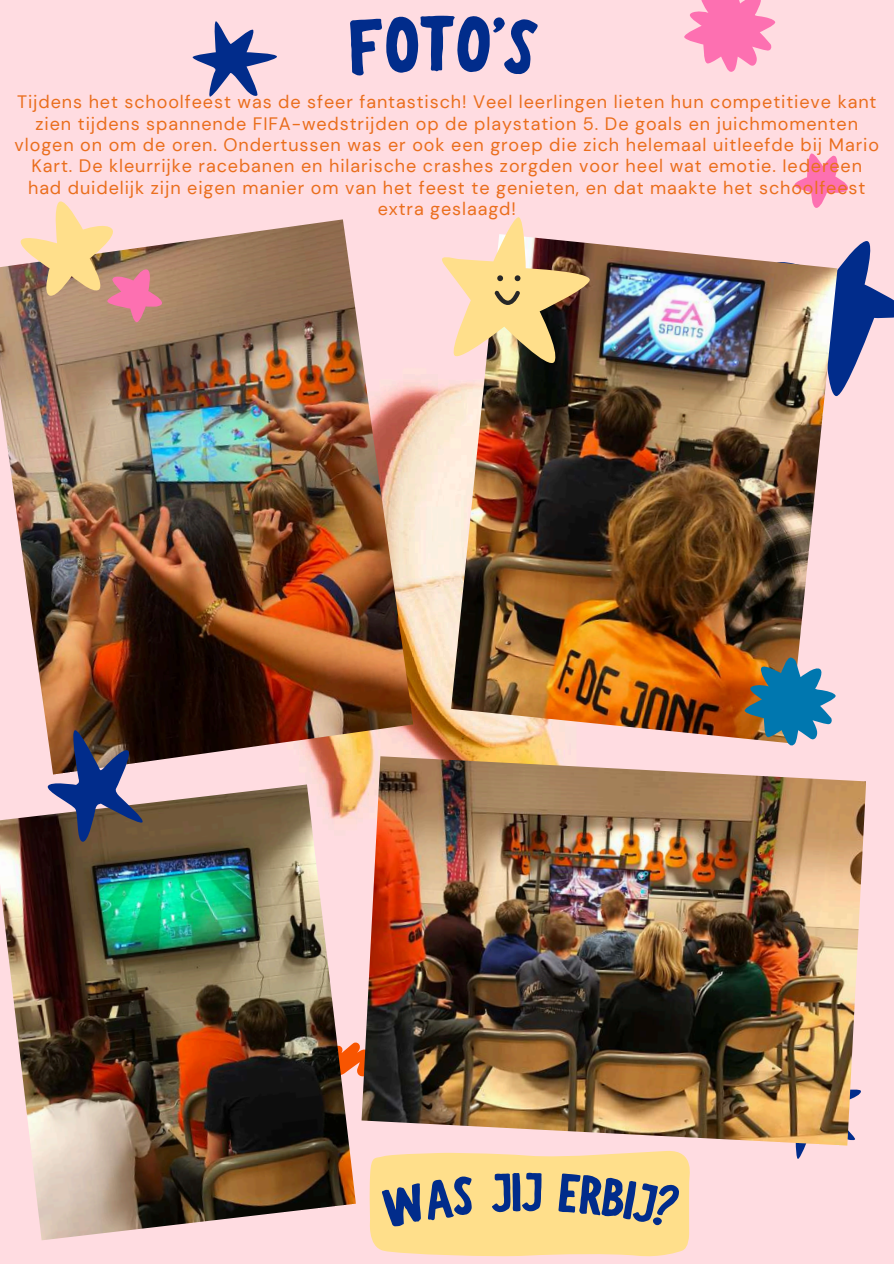
<style>
.page{position:relative;width:894px;height:1264px;background:#fff}
.page>*{position:absolute;margin:0;border:0;box-sizing:border-box;transform-origin:0 0}
.t1{font:78.9px "Boldoa Mat";color:#012c8b}
.t2{font:54.6px "Boldoa Mat";color:#012c8b}
.t3{font:18px/21.3px "DM Sans";letter-spacing:.05em;color:#ea6e1d;text-align:center}
</style>
<div class="page">
<div style="left:0;top:0;width:893px;height:1263px;background:#ffdce1"></div>
<svg style="left:748px;top:222px;width:145px;height:186px;background:#9e99c0"></svg>
<svg style="left:192px;top:21px;width:85px;height:76px;background:#a49dc2"></svg>
<svg style="left:671px;top:0;width:120px;height:89px;background:#feb2ce"></svg>
<img style="left:451px;top:234px;width:386px;height:509px">
<svg style="left:731px;top:643px;width:120px;height:113px;background:#979696"></svg>
<svg style="left:754px;top:1145px;width:107px;height:14px"></svg>
<svg style="left:788px;top:147px;width:68px;height:69px;background:#febbd2"></svg>
<img style="left:0;top:219px;width:413px;height:555px">
<svg style="left:8px;top:185px;width:165px;height:145px;background:#d8b09e"></svg>
<img style="left:361px;top:756px;width:504px;height:389px">
<img style="left:0;top:784px;width:356px;height:456px">
<svg style="left:27px;top:712px;width:132px;height:142px;background:#6e5e65"></svg>
<svg style="left:434px;top:216px;width:158px;height:156px;background:#cfb18f"></svg>
<div style="left:347px;top:14px;width:72px;height:62px;background:#ffdce1"></div>
<div style="left:456px;top:13px;width:82px;height:63px;background:#ffdce1"></div>
<svg style="left:367px;top:1149px;width:329px;height:108px;background:#ffde93"></svg>
<h1 class="t1" style="left:420px;top:-7px;width:38px">T</h1>
<p class="t3" style="left:15px;top:91px;width:865px">Tijdens het schoolfeest was de sfeer fantastisch! Veel leerlingen lieten hun competitieve kant zien tijdens spannende FIFA-wedstrijden op de playstation 5. De goals en juichmomenten vlogen on om de oren. Ondertussen was er ook een groep die zich helemaal uitleefde bij Mario Kart. De kleurrijke racebanen en hilarische crashes zorgden voor heel wat emotie. Iedereen had duidelijk zijn eigen manier om van het feest te genieten, en dat maakte het schoolfeest extra geslaagd!</p>
<h2 class="t2" style="left:522px;top:1156px;width:23px">J</h2>
</div>
